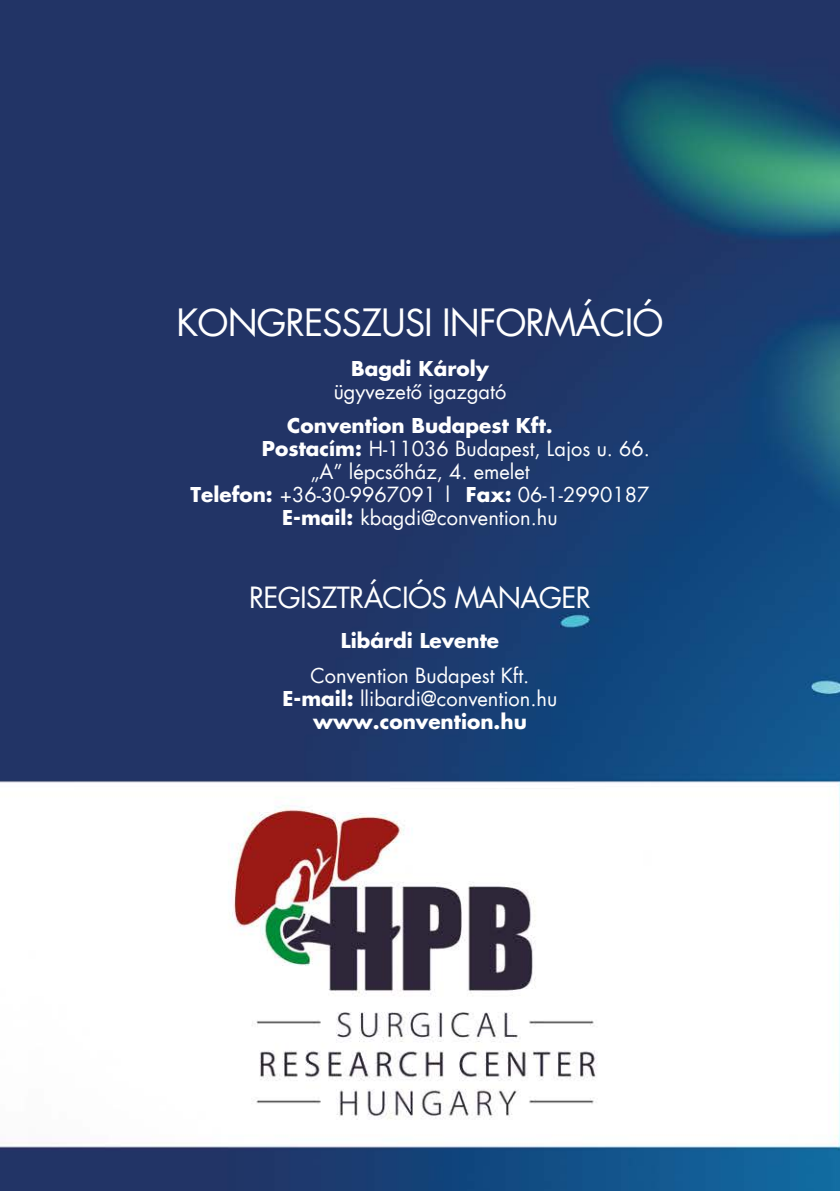
<style>
.page{position:relative;width:840px;height:1191px;background:#fff}
.page>*{position:absolute;margin:0;border:0;box-sizing:border-box;transform-origin:0 0}
.t1{font:36px "H Futura 1";letter-spacing:-.025em;color:#fff}
.t2{font:28px "H Futura 1";letter-spacing:-.025em;color:#fff}
.t3{font:20px/23px "H Futura 1";color:#fff;text-align:center}
.t4{font:700 20px "H Futura 1";color:#fff}
.s1{font-weight:700}
</style>
<div class="page">
<img style="left:0;top:0;width:839px;height:1191px">
<h1 class="t1" style="left:176px;top:297px;width:488px">KONGRESSZUSI INFORMÁCIÓ</h1>
<p class="t4" style="left:351px;top:354px;width:139px">Bagdi Károly</p>
<p class="t3" style="left:333px;top:379px;width:174px">ügyvezető igazgató</p>
<p class="t4" style="left:287px;top:411px;width:267px">Convention Budapest Kft.</p>
<p class="t3" style="left:262px;top:437px;width:389px"><span class="s1">Postacím:</span> H-11036 Budapest, Lajos u. 66.</p>
<p class="t3" style="left:310px;top:460px;width:221px">„A” lépcsőház, 4. emelet</p>
<p class="t3" style="left:190px;top:483px;width:460px"><span class="s1">Telefon:</span> +36-30-9967091 | <span class="s1">Fax:</span> 06-1-2990187</p>
<p class="t3" style="left:282px;top:506px;width:277px"><span class="s1">E-mail:</span> kbagdi@convention.hu</p>
<h2 class="t2" style="left:249px;top:578px;width:343px">REGISZTRÁCIÓS MANAGER</h2>
<p class="t4" style="left:340px;top:627px;width:160px">Libárdi Levente</p>
<p class="t3" style="left:282px;top:663px;width:276px">Convention Budapest Kft.<br><span class="s1">E-mail:</span> llibardi@convention.hu <span class="s1">www.convention.hu</span></p>
</div>
